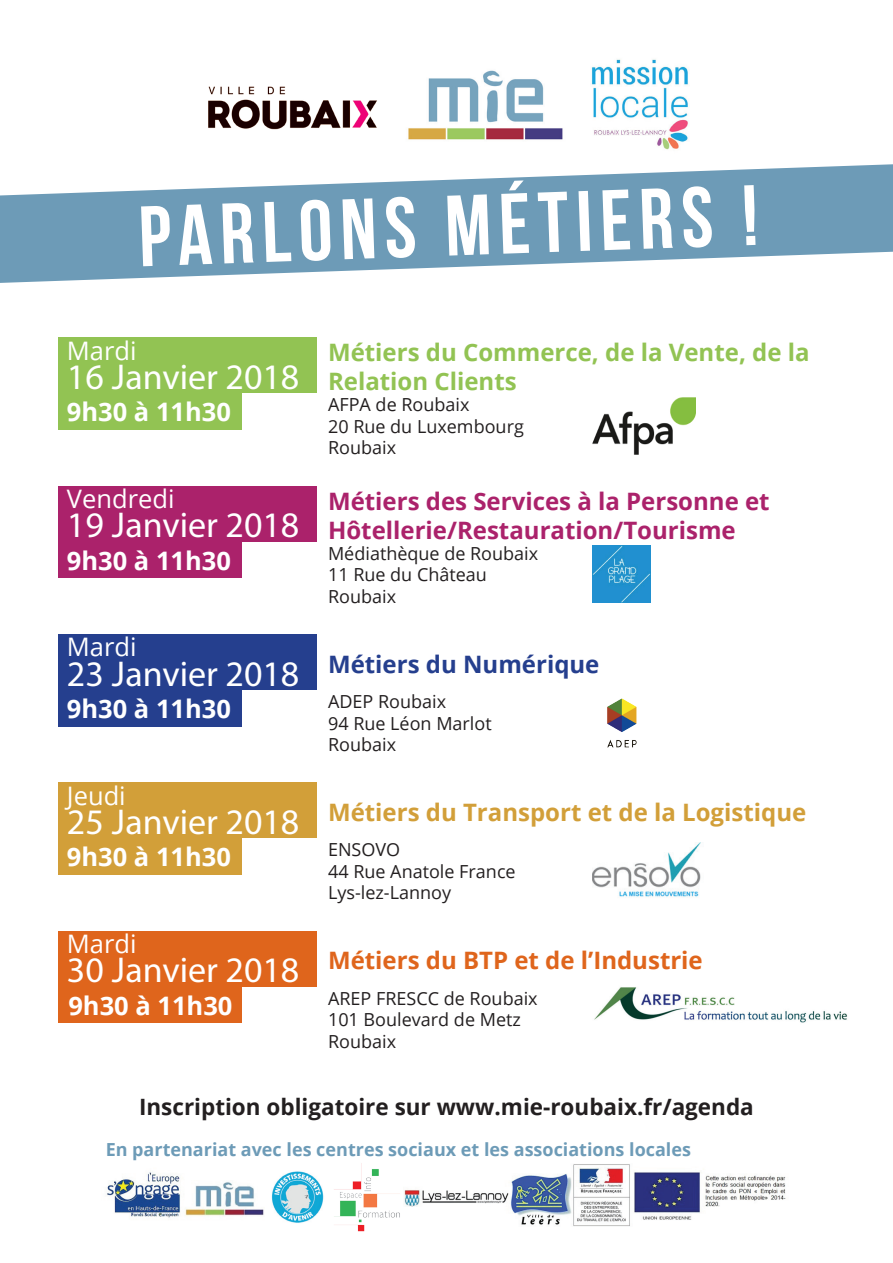
<style>
.page{position:relative;width:893px;height:1263px;background:#fff}
.page>*{position:absolute;margin:0;border:0;box-sizing:border-box;transform-origin:0 0}
.t1{font:85.5px "Bebas Neue";color:#fff}
.t2{font:36px "Myriad Pro";color:#fff}
.t3{font:700 25.5px "Open Sans";color:#fff}
.t4{font:25.5px "Open Sans";color:#fff}
.t5{font:700 24px/28.8px "Open Sans";color:#ab226b}
.t6{font:700 24px/28.8px "Open Sans";color:#92c353}
.t7{font:700 24px "Open Sans";color:#d29f39}
.t8{font:700 24px "Open Sans";color:#df651c}
.t9{font:700 24px "Open Sans";color:#253f8e}
.t10{font:700 22.5px "Open Sans";color:#231f20}
.t11{font:18px/21.6px "Open Sans";color:#231f20}
.t12{font:700 18px "Open Sans";color:#6d9bb7}
</style>
<div class="page">
<img style="left:272px;top:1171px;width:52px;height:52px">
<img style="left:107px;top:1172px;width:157px;height:46px">
<img style="left:334px;top:1163px;width:452px;height:69px">
<img style="left:408px;top:70px;width:155px;height:70px">
<img style="left:591px;top:59px;width:97px;height:91px">
<img style="left:208px;top:86px;width:169px;height:44px">
<img style="left:592px;top:546px;width:59px;height:57px">
<div style="left:58px;top:486px;width:258px;height:56px;background:#ab226b"></div>
<div style="left:58px;top:542px;width:184px;height:36px;background:#ab226b"></div>
<img style="left:592px;top:842px;width:109px;height:55px">
<div style="left:58px;top:783px;width:258px;height:55px;background:#d29f39"></div>
<div style="left:58px;top:838px;width:184px;height:37px;background:#d29f39"></div>
<img style="left:592px;top:397px;width:103px;height:57px">
<div style="left:58px;top:337px;width:258px;height:56px;background:#92c353"></div>
<div style="left:58px;top:393px;width:184px;height:37px;background:#92c353"></div>
<div style="left:58px;top:634px;width:258px;height:56px;background:#253f8e"></div>
<img style="left:607px;top:698px;width:30px;height:50px">
<div style="left:58px;top:690px;width:184px;height:36px;background:#253f8e"></div>
<img style="left:594px;top:987px;width:253px;height:36px">
<div style="left:58px;top:931px;width:258px;height:55px;background:#df651c"></div>
<div style="left:58px;top:986px;width:184px;height:37px;background:#df651c"></div>
<svg style="left:0;top:164px;width:893px;height:119px;fill:#6d9bb7"></svg>
<h1 class="t1" style="left:137px;top:190px;width:621px;rotate:-2deg">PARLONS Métiers !</h1>
<h3 class="t4" style="left:67px;top:333px;width:71px">Mardi</h3>
<h2 class="t2" style="left:67px;top:355px;width:234px">16 janvier 2018</h2>
<h3 class="t3" style="left:67px;top:394px;width:166px">9h30 à 11h30</h3>
<h3 class="t4" style="left:67px;top:481px;width:109px">Vendredi</h3>
<h2 class="t2" style="left:67px;top:503px;width:234px">19 janvier 2018</h2>
<h3 class="t3" style="left:67px;top:542px;width:166px">9h30 à 11h30</h3>
<h3 class="t4" style="left:67px;top:630px;width:71px">Mardi</h3>
<h2 class="t2" style="left:67px;top:651px;width:234px">23 janvier 2018</h2>
<h3 class="t3" style="left:67px;top:691px;width:166px">9h30 à 11h30</h3>
<h3 class="t4" style="left:67px;top:778px;width:60px">Jeudi</h3>
<h2 class="t2" style="left:67px;top:800px;width:234px">25 janvier 2018</h2>
<h3 class="t3" style="left:67px;top:839px;width:166px">9h30 à 11h30</h3>
<h3 class="t4" style="left:67px;top:926px;width:71px">Mardi</h3>
<h2 class="t2" style="left:67px;top:948px;width:234px">30 janvier 2018</h2>
<h3 class="t3" style="left:68px;top:987px;width:166px">9h30 à 11h30</h3>
<h3 class="t6" style="left:328px;top:338px;width:483px">Métiers du Commerce, de la Vente, de la<br>Relation Clients</h3>
<p class="t11" style="left:328px;top:393px;width:197px">AFPA de Roubaix<br>20 Rue du Luxembourg<br>Roubaix</p>
<h3 class="t5" style="left:328px;top:486px;width:443px">Métiers des Services à la Personne et<br>Hôtellerie/Restauration/Tourisme</h3>
<p class="t11" style="left:328px;top:542px;width:212px">Médiathèque de Roubaix<br>11 Rue du Château<br>Roubaix</p>
<h3 class="t9" style="left:328px;top:647px;width:273px">Métiers du Numérique</h3>
<p class="t11" style="left:328px;top:690px;width:165px">ADEP Roubaix<br>94 Rue Léon Marlot<br>Roubaix</p>
<h3 class="t7" style="left:328px;top:795px;width:480px">Métiers du Transport et de la Logistique</h3>
<p class="t11" style="left:328px;top:838px;width:189px">ENSOVO<br>44 Rue Anatole France<br>Lys-lez-Lannoy</p>
<h3 class="t8" style="left:328px;top:943px;width:376px">Métiers du BTP et de l’Industrie</h3>
<p class="t11" style="left:328px;top:987px;width:211px">AREP FRESCC de Roubaix<br>101 Boulevard de Metz<br>Roubaix</p>
<p class="t10" style="left:139px;top:1091px;width:616px">Inscription obligatoire sur www.mie-roubaix.fr/agenda</p>
<p class="t12" style="left:106px;top:1137px;width:587px">En partenariat avec les centres sociaux et les associations locales</p>
</div>
